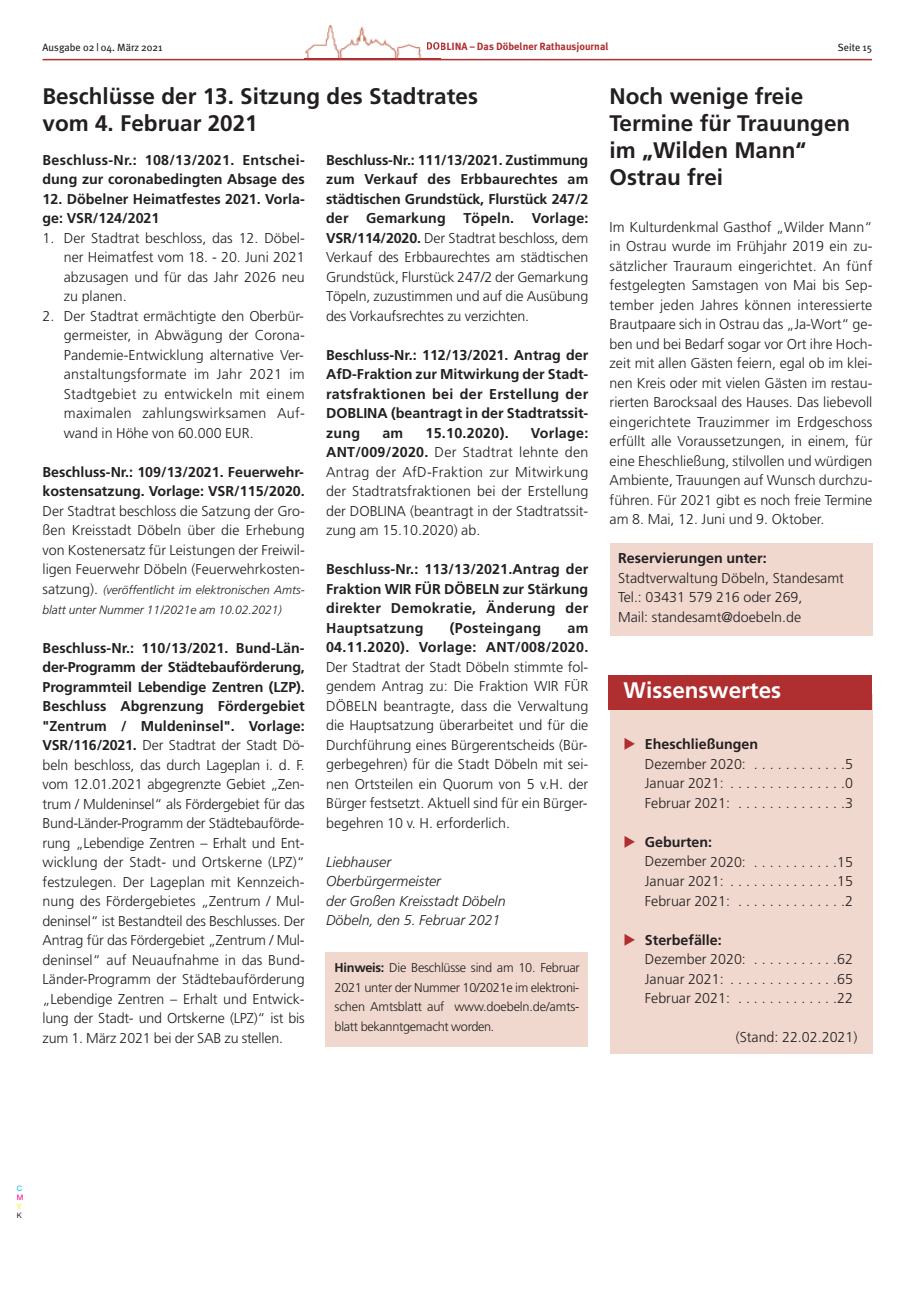
<style>
.page{position:relative;width:915px;height:1293px;background:#fff}
.page>*{position:absolute;margin:0;border:0;box-sizing:border-box;transform-origin:0 0}
.t1{font:700 22.5px/27px "Frutiger";color:#231f20}
.t2{font:700 22.5px "Frutiger";color:#fff}
.t3{font:300 14.25px/19.5px "Frutiger";color:#231f20;text-align:justify}
.t4{font:700 14.25px/19.5px "Frutiger";color:#231f20}
.t5{font:italic 300 14.25px/19.5px "Frutiger";color:#231f20}
.t6{font:700 14.25px/19.5px "Frutiger";letter-spacing:.02em;color:#231f20;text-align:right}
.t7{font:300 12.75px/19.5px "Frutiger";letter-spacing:-.025em;color:#231f20;text-align:justify}
.t8{font:italic 300 12px/19.5px "Frutiger";color:#231f20}
.t9{font:700 10.5px "Meta Plus";color:#af2e2f}
.t10{font:10.5px "Meta Plus";color:#231f20}
.t11{font:7.5px "Helvetica Neue";color:#00aeef}
.t12{font:7.5px "Helvetica Neue";color:#ed028c}
.t13{font:7.5px "Helvetica Neue";color:#fff101}
.t14{font:7.5px "Helvetica Neue";color:#231f20}
.s1{font-style:normal;font-size:14.25px}
.s2{font-weight:700}
.s3{color:#af2e2f}
</style>
<div class="page">
<div style="left:609px;top:543px;width:263px;height:92px;background:#f0d8ce"></div>
<div style="left:325px;top:952px;width:263px;height:94px;background:#f0d8ce"></div>
<div style="left:609px;top:694px;width:263px;height:359px;background:#f0d8ce"></div>
<hr style="left:43px;top:59px;width:828px;height:1px;background:#af2e2f">
<img style="left:304px;top:25px;width:136px;height:35px">
<svg style="left:427px;top:42px;width:13px;height:8px"></svg>
<div style="left:608px;top:676px;width:263px;height:34px;background:#af2e2f"></div>
<p class="t10" style="left:43px;top:43px;width:121px">Ausgabe 02 | 04. März 2021</p>
<p class="t9" style="left:426px;top:42px;width:184px">DOBLINA – Das Döbelner Rathausjournal</p>
<p class="t10" style="left:837px;top:43px;width:36px">Seite 15</p>
<h1 class="t1" style="left:43px;top:84px;width:437px">Beschlüsse der 13. Sitzung des Stadtrates vom 4. Februar 2021</h1>
<p class="t4" style="left:43px;top:151px;width:264px">Beschluss-Nr.: 108/13/2021. Entschei&shy;dung zur coronabedingten Absage des</p>
<p class="t4" style="left:43px;top:190px;width:264px">12. Döbelner Heimatfestes 2021. Vorla&shy;ge: VSR/124/2021</p>
<p class="t3" style="left:64px;top:229px;width:242px;text-indent:-21px">1. Der Stadtrat beschloss, das 12. Döbel&shy;ner Heimatfest vom 18. - 20. Juni 2021 abzusagen und für das Jahr 2026 neu zu planen.</p>
<p class="t3" style="left:64px;top:307px;width:242px;text-indent:-21px">2. Der Stadtrat ermächtigte den Oberbür&shy;germeister, in Abwägung der Corona-Pandemie-Entwicklung alternative Ver&shy;anstaltungsformate im Jahr 2021 im Stadtgebiet zu entwickeln mit einem maximalen zahlungswirksamen Auf&shy;wand in Höhe von 60.000 EUR.</p>
<p class="t4" style="left:43px;top:463px;width:264px">Beschluss-Nr.: 109/13/2021. Feuerwehr&shy;kostensatzung. Vorlage: VSR/115/2020.</p>
<p class="t3" style="left:43px;top:502px;width:264px">Der Stadtrat beschloss die Satzung der Gro&shy;ßen Kreisstadt Döbeln über die Erhebung von Kostenersatz für Leistungen der Freiwil&shy;ligen Feuerwehr Döbeln (Feuerwehrkosten-</p>
<p class="t8" style="left:43px;top:581px;width:264px"><span class="s1">satzung).</span> (veröffentlicht im elektronischen Amts&shy;blatt unter Nummer 11/2021e am 10.02.2021)</p>
<p class="t3" style="left:43px;top:639px;width:264px"><span class="s2">Beschluss-Nr.: 110/13/2021. Bund-Län&shy;der-Programm der Städtebauförderung, Programmteil Lebendige Zentren (LZP).<br>Beschluss Abgrenzung Fördergebiet "Zentrum / Muldeninsel". Vorlage:<br>VSR/116/2021.</span> Der Stadtrat der Stadt Dö&shy;beln beschloss, das durch Lageplan i. d. F. vom 12.01.2021 abgegrenzte Gebiet „Zen&shy;trum / Muldeninsel“ als Fördergebiet für das Bund-Länder-Programm der Städtebauförde&shy;rung „Lebendige Zentren – Erhalt und Ent&shy;wicklung der Stadt- und Ortskerne (LPZ)“ festzulegen. Der Lageplan mit Kennzeich&shy;nung des Fördergebietes „Zentrum / Mul&shy;deninsel“ ist Bestandteil des Beschlusses. Der Antrag für das Fördergebiet „Zentrum / Mul&shy;deninsel“ auf Neuaufnahme in das Bund-Länder-Programm der Städtebauförderung „Lebendige Zentren – Erhalt und Entwick&shy;lung der Stadt- und Ortskerne (LPZ)“ ist bis zum 1. März 2021 bei der SAB zu stellen.</p>
<p class="t3" style="left:326px;top:151px;width:264px"><span class="s2">Beschluss-Nr.: 111/13/2021. Zustimmung zum Verkauf des Erbbaurechtes am städtischen Grundstück, Flurstück 247/2 der Gemarkung Töpeln. Vorlage:<br>VSR/114/2020.</span> Der Stadtrat beschloss, dem Verkauf des Erbbaurechtes am städtischen Grundstück, Flurstück 247/2 der Gemarkung Töpeln, zuzustimmen und auf die Ausübung des Vorkaufsrechtes zu verzichten.</p>
<p class="t4" style="left:326px;top:346px;width:264px;text-align:justify">Beschluss-Nr.: 112/13/2021. Antrag der AfD-Fraktion zur Mitwirkung der Stadt&shy;ratsfraktionen bei der Erstellung der DOBLINA (beantragt in der Stadtratssit&shy;zung</p>
<p class="t4" style="left:382px;top:424px;width:22px">am</p>
<p class="t4" style="left:425px;top:424px;width:85px">15.10.2020).</p>
<p class="t3" style="left:326px;top:424px;width:264px;text-indent:205px"><span class="s2">Vorlage:<br>ANT/009/2020.</span> Der Stadtrat lehnte den Antrag der AfD-Fraktion zur Mitwirkung der Stadtratsfraktionen bei der Erstellung der DOBLINA (beantragt in der Stadtratssit&shy;zung am 15.10.2020) ab.</p>
<p class="t4" style="left:326px;top:561px;width:264px;text-align:justify">Beschluss-Nr.: 113/13/2021.Antrag der Fraktion WIR FÜR DÖBELN zur Stärkung direkter Demokratie, Änderung der Hauptsatzung</p>
<p class="t6" style="left:450px;top:619px;width:93px">(Posteingang</p>
<p class="t6" style="left:326px;top:619px;width:264px">am<br>04.11.2020). Vorlage: ANT/008/2020.</p>
<p class="t3" style="left:326px;top:658px;width:264px">Der Stadtrat der Stadt Döbeln stimmte fol&shy;gendem Antrag zu: Die Fraktion WIR FÜR DÖBELN beantragte, dass die Verwaltung die Hauptsatzung überarbeitet und für die Durchführung eines Bürgerentscheids (Bür&shy;gerbegehren) für die Stadt Döbeln mit sei&shy;nen Ortsteilen ein Quorum von 5 v.H. der Bürger festsetzt. Aktuell sind für ein Bürger&shy;begehren 10 v. H. erforderlich.</p>
<p class="t5" style="left:326px;top:853px;width:181px">Liebhauser<br>Oberbürgermeister<br>der Großen Kreisstadt Döbeln<br>Döbeln, den 5. Februar 2021</p>
<p class="t7" style="left:334px;top:959px;width:247px"><span class="s2">Hinweis:</span> Die Beschlüsse sind am 10. Februar 2021 unter der Nummer 10/2021e im elektroni&shy;schen Amtsblatt auf www.doebeln.de/amts&shy;blatt bekanntgemacht worden.</p>
<h1 class="t1" style="left:609px;top:84px;width:242px">Noch wenige freie<br>Termine für Trauungen im „Wilden Mann“<br>Ostrau frei</h1>
<p class="t3" style="left:609px;top:218px;width:264px">Im Kulturdenkmal Gasthof „Wilder Mann“ in Ostrau wurde im Frühjahr 2019 ein zu&shy;sätzlicher Trauraum eingerichtet. An fünf festgelegten Samstagen von Mai bis Sep&shy;tember jeden Jahres können interessierte Brautpaare sich in Ostrau das „Ja-Wort“ ge&shy;ben und bei Bedarf sogar vor Ort ihre Hoch&shy;zeit mit allen Gästen feiern, egal ob im klei&shy;nen Kreis oder mit vielen Gästen im restau&shy;rierten Barocksaal des Hauses. Das liebevoll eingerichtete Trauzimmer im Erdgeschoss erfüllt alle Voraussetzungen, in einem, für eine Eheschließung, stilvollen und würdigen Ambiente, Trauungen auf Wunsch durchzu&shy;führen. Für 2021 gibt es noch freie Termine am 8. Mai, 12. Juni und 9. Oktober.</p>
<p class="t4" style="left:618px;top:549px;width:150px">Reservierungen unter:</p>
<p class="t3" style="left:618px;top:569px;width:227px;text-align:left">Stadtverwaltung Döbeln, Standesamt<br>Tel.: 03431 579 216 oder 269,<br>Mail: standesamt@doebeln.de</p>
<h1 class="t2" style="left:623px;top:681px;width:159px">Wissenswertes</h1>
<p class="t3" style="left:644px;top:736px;width:210px;text-align:left;text-indent:-21px"><span class="s3">◆</span> <span class="s2">Eheschließungen<br></span>Dezember 2020: . . . . . . . . . . . .5<br>Januar 2021: . . . . . . . . . . . . . . .0<br>Februar 2021: . . . . . . . . . . . . . .3</p>
<p class="t3" style="left:644px;top:833px;width:210px;text-align:left;text-indent:-21px"><span class="s3">◆</span> <span class="s2">Geburten:<br></span>Dezember 2020: . . . . . . . . . . .15<br>Januar 2021: . . . . . . . . . . . . . .15<br>Februar 2021: . . . . . . . . . . . . . .2</p>
<p class="t3" style="left:644px;top:931px;width:210px;text-align:left;text-indent:-21px"><span class="s3">◆</span> <span class="s2">Sterbefälle:<br></span>Dezember 2020: . . . . . . . . . . .62<br>Januar 2021: . . . . . . . . . . . . . .65<br>Februar 2021: . . . . . . . . . . . . .22</p>
<p class="t3" style="left:735px;top:1028px;width:123px">(Stand: 22.02.2021)</p>
<p class="t11" style="left:17px;top:1185px;width:7px">C</p>
<p class="t12" style="left:17px;top:1194px;width:8px">M</p>
<p class="t13" style="left:17px;top:1203px;width:6px">Y</p>
<p class="t14" style="left:17px;top:1212px;width:7px">K</p>
</div>
